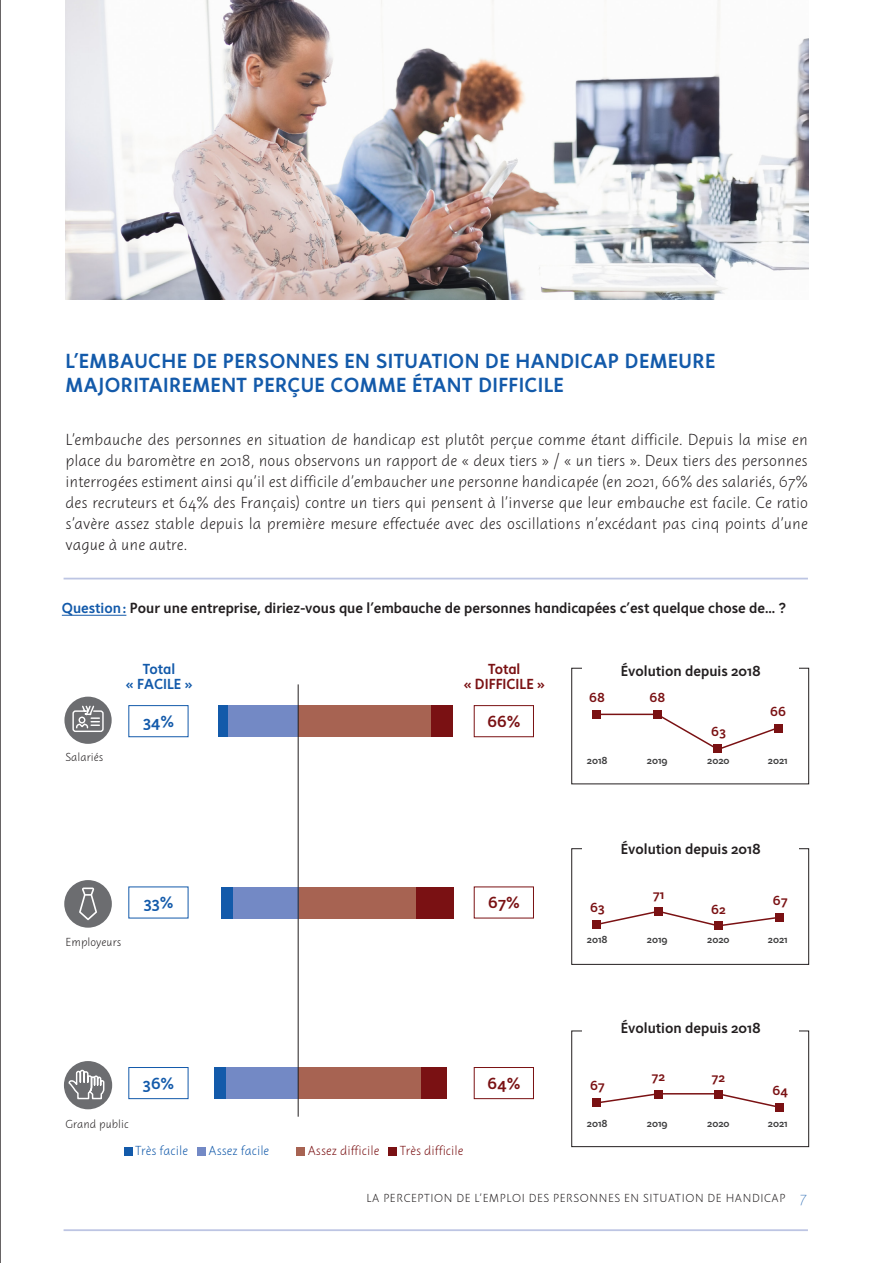
<style>
.page{position:relative;width:893px;height:1263px;background:#fff}
.page>*{position:absolute;margin:0;border:0;box-sizing:border-box;transform-origin:0 0}
.H1_-_Titre{font:21px/24px "Instant W01 4 Slow";letter-spacing:.02em;color:#135aaa}
.body{font:16.5px/21px "Instant W01 2 Quick";color:#231f20;text-align:justify}
.t1{font:16.5px "Instant W01 4 Slow";color:#135aaa}
.t2{font:16.5px "Instant W01 4 Slow";color:#7a1113}
.H3_-_sous-titre{font:15px "Instant W01 4 Slow";color:#231f20}
.t3{font:15px/15px "Instant W01 4 Slow";color:#7a1113;text-align:center}
.t4{font:15px/15px "Instant W01 4 Slow";color:#135aaa;text-align:center}
.t5{font:13.5px "Instant W01 2 Quick";color:#7a1113}
.t6{font:13.5px "Instant W01 4 Slow";letter-spacing:.02em;color:#7a1113}
.t7{font:13.5px "Instant W01 2 Quick";color:#135aaa}
.t8{font:12px "Instant W01 2 Quick";letter-spacing:.05em;color:#231f20}
.t9{font:12px "Instant W01 2 Quick";color:#231f20}
.t10{font:10.5px "Instant W01 4 Slow";color:#3e3e3f}
.s1{color:#135aaa}
.s2{font-family:"Instant W01 1 Vivid";font-size:15px;color:#135aaa}
</style>
<div class="page">
<div style="left:298px;top:705px;width:133px;height:32px;background:#a76352"></div>
<div style="left:298px;top:887px;width:119px;height:31px;background:#a76352"></div>
<div style="left:298px;top:1067px;width:123px;height:32px;background:#a76352"></div>
<img style="left:66px;top:0;width:742px;height:299px">
<div style="left:571px;top:668px;width:238px;height:116px;border:1px solid #231f20"></div>
<div style="left:571px;top:848px;width:238px;height:117px;border:1px solid #231f20"></div>
<div style="left:571px;top:1030px;width:238px;height:117px;border:1px solid #231f20"></div>
<hr style="left:64px;top:578px;width:744px;height:1px;background:#bdc5e3">
<hr style="left:64px;top:1229px;width:744px;height:2px;background:#bdc5e3">
<hr style="left:62px;top:615px;width:64px;height:1px;background:#135aaa">
<div style="left:124px;top:1147px;width:8px;height:8px;background:#135aaa"></div>
<div style="left:197px;top:1147px;width:9px;height:8px;background:#7389c5"></div>
<div style="left:296px;top:1147px;width:9px;height:8px;background:#a76352"></div>
<div style="left:388px;top:1147px;width:9px;height:8px;background:#7a1113"></div>
<div style="left:228px;top:705px;width:70px;height:32px;background:#7389c5"></div>
<div style="left:233px;top:887px;width:65px;height:31px;background:#7389c5"></div>
<div style="left:226px;top:1067px;width:72px;height:32px;background:#7389c5"></div>
<div style="left:431px;top:705px;width:21px;height:32px;background:#7a1113"></div>
<div style="left:417px;top:887px;width:37px;height:31px;background:#7a1113"></div>
<div style="left:421px;top:1067px;width:26px;height:32px;background:#7a1113"></div>
<div style="left:219px;top:705px;width:9px;height:32px;background:#135aaa"></div>
<div style="left:221px;top:887px;width:12px;height:31px;background:#135aaa"></div>
<div style="left:214px;top:1067px;width:12px;height:32px;background:#135aaa"></div>
<div style="left:474px;top:705px;width:60px;height:32px;border:1px solid #7a1113"></div>
<div style="left:129px;top:705px;width:59px;height:32px;border:1px solid #135aaa"></div>
<div style="left:474px;top:1067px;width:60px;height:32px;border:1px solid #7a1113"></div>
<div style="left:129px;top:1067px;width:59px;height:32px;border:1px solid #135aaa"></div>
<div style="left:583px;top:651px;width:216px;height:33px;background:#fff"></div>
<div style="left:583px;top:831px;width:216px;height:33px;background:#fff"></div>
<div style="left:583px;top:1013px;width:216px;height:33px;background:#fff"></div>
<hr style="left:298px;top:684px;width:1px;height:433px;background:#231f20">
<div style="left:592px;top:710px;width:9px;height:8px;background:#7a1113"></div>
<div style="left:592px;top:920px;width:9px;height:9px;background:#7a1113"></div>
<div style="left:592px;top:1099px;width:9px;height:8px;background:#7a1113"></div>
<div style="left:654px;top:907px;width:9px;height:8px;background:#7a1113"></div>
<div style="left:654px;top:1090px;width:9px;height:8px;background:#7a1113"></div>
<div style="left:714px;top:1090px;width:9px;height:8px;background:#7a1113"></div>
<div style="left:776px;top:1103px;width:8px;height:9px;background:#7a1113"></div>
<div style="left:714px;top:922px;width:9px;height:8px;background:#7a1113"></div>
<div style="left:776px;top:913px;width:8px;height:8px;background:#7a1113"></div>
<div style="left:653px;top:710px;width:8px;height:8px;background:#7a1113"></div>
<div style="left:714px;top:744px;width:8px;height:9px;background:#7a1113"></div>
<div style="left:774px;top:724px;width:8px;height:8px;background:#7a1113"></div>
<svg style="left:595px;top:713px;width:185px;height:38px"></svg>
<svg style="left:601px;top:911px;width:180px;height:15px"></svg>
<svg style="left:595px;top:1093px;width:181px;height:16px"></svg>
<div style="left:64px;top:697px;width:48px;height:47px;background:#6c6d70;border-radius:50%"></div>
<svg style="left:72px;top:705px;width:32px;height:27px"></svg>
<div style="left:64px;top:880px;width:48px;height:48px;background:#6c6d70;border-radius:50%"></div>
<svg style="left:79px;top:887px;width:18px;height:33px"></svg>
<div style="left:64px;top:1061px;width:48px;height:48px;background:#6c6d70;border-radius:50%"></div>
<svg style="left:67px;top:1069px;width:38px;height:31px"></svg>
<hr style="left:0;top:0;width:1px;height:1263px;background:#231f20">
<h1 class="H1_-_Titre" style="left:66px;top:349px;width:651px">L’EMBAUCHE DE PERSONNES EN SITUATION DE HANDICAP DEMEURE<br>MAJORITAIREMENT PERÇUE COMME ÉTANT DIFFICILE</h1>
<p class="body" style="left:66px;top:429px;width:744px">L’embauche des personnes en situation de handicap est plutôt perçue comme étant difficile. Depuis la mise en place du baromètre en 2018, nous observons un rapport de « deux tiers » / « un tiers ». Deux tiers des personnes interrogées estiment ainsi qu’il est difficile d’embaucher une personne handicapée (en 2021, 66% des salariés, 67% des recruteurs et 64% des Français) contre un tiers qui pensent à l’inverse que leur embauche est facile. Ce ratio s’avère assez stable depuis la première mesure effectuée avec des oscillations n’excédant pas cinq points d’une vague à une autre.</p>
<p class="H3_-_sous-titre" style="left:62px;top:599px;width:726px"><span class="s1">Question:</span> Pour une entreprise, diriez-vous que l’embauche de personnes handicapées c’est quelque chose de... ?</p>
<p class="t4" style="left:126px;top:661px;width:68px">Total<br>« FACILE »</p>
<p class="t3" style="left:464px;top:661px;width:83px">Total<br>« DIFFICILE »</p>
<p class="H3_-_sous-titre" style="left:621px;top:662px;width:142px">Évolution depuis 2018</p>
<p class="t6" style="left:589px;top:690px;width:17px">68</p>
<p class="t6" style="left:649px;top:690px;width:17px">68</p>
<p class="t1" style="left:143px;top:712px;width:32px">34%</p>
<p class="t2" style="left:487px;top:712px;width:34px">66%</p>
<p class="t6" style="left:711px;top:723px;width:16px">63</p>
<p class="t6" style="left:770px;top:704px;width:17px">66</p>
<p class="t9" style="left:66px;top:751px;width:39px">Salariés</p>
<p class="t10" style="left:587px;top:754px;width:22px">2018</p>
<p class="t10" style="left:647px;top:754px;width:22px">2019</p>
<p class="t10" style="left:707px;top:754px;width:24px">2020</p>
<p class="t10" style="left:768px;top:754px;width:21px">2021</p>
<p class="H3_-_sous-titre" style="left:621px;top:840px;width:142px">Évolution depuis 2018</p>
<p class="t1" style="left:144px;top:893px;width:31px">33%</p>
<p class="t2" style="left:488px;top:893px;width:33px">67%</p>
<p class="t6" style="left:590px;top:900px;width:16px">63</p>
<p class="t6" style="left:653px;top:886px;width:13px">71</p>
<p class="t6" style="left:711px;top:902px;width:16px">62</p>
<p class="t6" style="left:773px;top:892px;width:16px">67</p>
<p class="t9" style="left:66px;top:935px;width:57px">Employeurs</p>
<p class="t10" style="left:587px;top:934px;width:22px">2018</p>
<p class="t10" style="left:647px;top:934px;width:22px">2019</p>
<p class="t10" style="left:707px;top:934px;width:24px">2020</p>
<p class="t10" style="left:768px;top:934px;width:21px">2021</p>
<p class="H3_-_sous-titre" style="left:621px;top:1019px;width:142px">Évolution depuis 2018</p>
<p class="t1" style="left:143px;top:1074px;width:33px">36%</p>
<p class="t2" style="left:488px;top:1074px;width:34px">64%</p>
<p class="t6" style="left:590px;top:1078px;width:16px">67</p>
<p class="t6" style="left:652px;top:1069px;width:15px">72</p>
<p class="t6" style="left:712px;top:1069px;width:15px">72</p>
<p class="t6" style="left:772px;top:1082px;width:17px">64</p>
<p class="t9" style="left:66px;top:1117px;width:65px">Grand public</p>
<p class="t10" style="left:587px;top:1118px;width:22px">2018</p>
<p class="t10" style="left:647px;top:1118px;width:22px">2019</p>
<p class="t10" style="left:707px;top:1118px;width:24px">2020</p>
<p class="t10" style="left:768px;top:1118px;width:21px">2021</p>
<p class="t7" style="left:135px;top:1144px;width:54px">Très facile</p>
<p class="t7" style="left:209px;top:1144px;width:62px">Assez facile</p>
<p class="t5" style="left:308px;top:1144px;width:73px">Assez difficile</p>
<p class="t5" style="left:400px;top:1144px;width:65px">Très difficile</p>
<p class="t8" style="left:366px;top:1192px;width:442px">LA PERCEPTION DE L’EMPLOI DES PERSONNES EN SITUATION DE HANDICAP <span class="s2">7</span></p>
</div>
